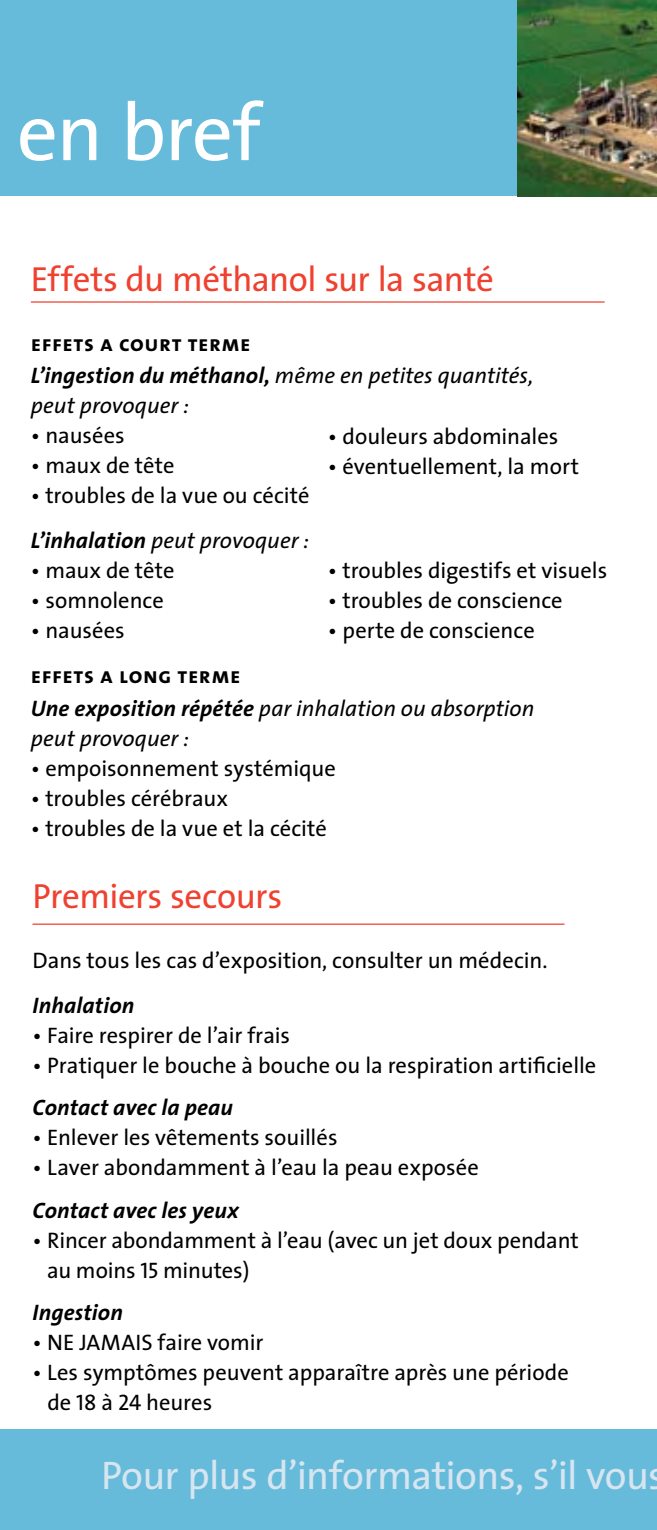
<style>
.page{position:relative;width:657px;height:1530px;background:#fff}
.page>*{position:absolute;margin:0;border:0;box-sizing:border-box;transform-origin:0 0}
.t1{font:81.25px "The Sans";letter-spacing:-.02em;color:#fff}
.t2{font:40px "The Sans";letter-spacing:-.02em;color:#d6e5f0}
.t3{font:35px "The Sans";letter-spacing:-.015em;color:#ef4130}
.t4{font:22.5px/30px "The Sans";color:#000}
.t5{font:italic 22.5px/30px "The Sans";color:#000}
.t6{font:italic 700 22.5px "The Sans";letter-spacing:.005em;color:#000}
.t7{font:22.5px "The Sans Bold Caps";letter-spacing:.025em;color:#000}
.s1{font-weight:700}
.s2{font-weight:700;font-style:italic}
.s3{font-style:italic}
.s4{font-family:"The Sans Caps"}
</style>
<div class="page">
<div style="left:0;top:1429px;width:657px;height:101px;background:#66bbdb"></div>
<div style="left:0;top:0;width:657px;height:196px;background:#66bbdb"></div>
<hr style="left:31px;top:301px;width:574px;height:2px;background:#ef4130">
<img style="left:518px;top:0;width:139px;height:196px">
<hr style="left:32px;top:924px;width:533px;height:1px;background:#ef4130">
<h1 class="t1" style="left:17px;top:65px;width:246px">en bref</h1>
<h3 class="t3" style="left:31px;top:250px;width:464px">Effets du méthanol sur la santé</h3>
<p class="t7" style="left:31px;top:324px;width:221px">effets a court terme</p>
<p class="t5" style="left:31px;top:360px;width:504px"><span class="s1">L’ingestion du méthanol,</span> même en petites quantités, peut provoquer :</p>
<p class="t4" style="left:31px;top:420px;width:95px">• nausées</p>
<p class="t4" style="left:31px;top:450px;width:145px">• maux de tête</p>
<p class="t4" style="left:31px;top:473px;width:280px;line-height:45px">• troubles de la vue ou cécité<br><span class="s2">L’inhalation</span> <span class="s3">peut provoquer :</span></p>
<p class="t4" style="left:31px;top:555px;width:145px">• maux de tête</p>
<p class="t4" style="left:31px;top:585px;width:134px">• somnolence</p>
<p class="t4" style="left:31px;top:615px;width:95px">• nausées</p>
<p class="t7" style="left:31px;top:657px;width:211px">effets a long terme</p>
<p class="t5" style="left:31px;top:693px;width:505px"><span class="s1">Une exposition répétée</span> par inhalation ou absorption peut provoquer :</p>
<p class="t4" style="left:31px;top:753px;width:307px">• empoisonnement systémique</p>
<p class="t4" style="left:31px;top:783px;width:199px">• troubles cérébraux</p>
<p class="t4" style="left:31px;top:813px;width:297px">• troubles de la vue et la cécité</p>
<p class="t4" style="left:328px;top:421px;width:232px">• douleurs abdominales</p>
<p class="t4" style="left:328px;top:451px;width:253px">• éventuellement, la mort</p>
<p class="t4" style="left:328px;top:555px;width:281px">• troubles digestifs et visuels</p>
<p class="t4" style="left:328px;top:585px;width:236px">• troubles de conscience</p>
<p class="t4" style="left:328px;top:615px;width:208px">• perte de conscience</p>
<h3 class="t3" style="left:33px;top:867px;width:251px">Premiers secours</h3>
<p class="t4" style="left:33px;top:945px;width:516px">Dans tous les cas d’exposition, consulter un médecin.</p>
<p class="t6" style="left:33px;top:986px;width:103px">Inhalation</p>
<p class="t4" style="left:33px;top:1020px;width:259px">• Faire respirer de l’air frais</p>
<p class="t4" style="left:33px;top:1050px;width:565px">• Pratiquer le bouche à bouche ou la respiration artificielle</p>
<p class="t6" style="left:33px;top:1089px;width:202px">Contact avec la peau</p>
<p class="t4" style="left:33px;top:1122px;width:306px">• Enlever les vêtements souillés</p>
<p class="t4" style="left:33px;top:1152px;width:448px">• Laver abondamment à l’eau la peau exposée</p>
<p class="t6" style="left:33px;top:1191px;width:208px">Contact avec les yeux</p>
<p class="t4" style="left:47px;top:1225px;width:533px;text-indent:-14px">• Rincer abondamment à l’eau (avec un jet doux pendant au moins <span class="s4">15</span> minutes)</p>
<p class="t6" style="left:33px;top:1294px;width:92px">Ingestion</p>
<p class="t4" style="left:33px;top:1327px;width:232px">• NE JAMAIS faire vomir</p>
<p class="t4" style="left:47px;top:1357px;width:523px;text-indent:-15px">• Les symptômes peuvent apparaître après une période de <span class="s4">18</span> à <span class="s4">24</span> heures</p>
<h2 class="t2" style="left:101px;top:1442px;width:566px">Pour plus d’informations, s’il vous</h2>
</div>
